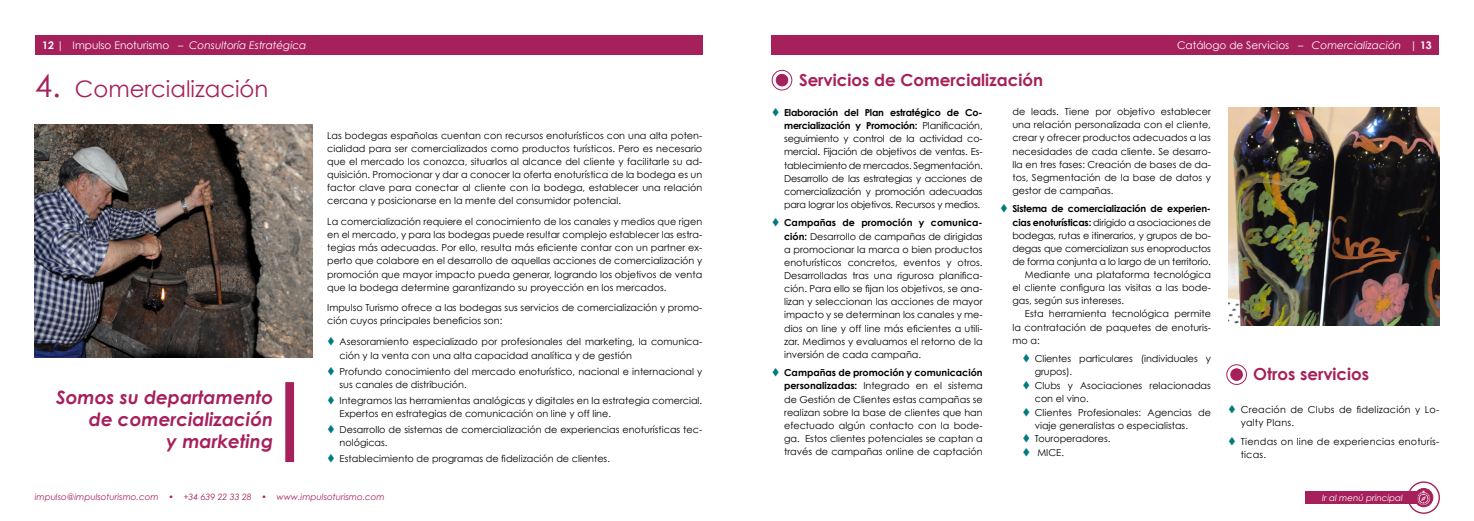
<style>
.page{position:relative;width:1474px;height:521px;background:#fff}
.page>*{position:absolute;margin:0;border:0;box-sizing:border-box;transform-origin:0 0}
.t1{font:22.75px "Century Gothic";color:#a6205b}
.t2{font:italic 700 18.38px/22.1px "Century Gothic";color:#a6205b;text-align:right}
.t3{font:700 16.62px "Century Gothic";color:#a6205b}
.t4{font:italic 10.5px "Century Gothic";color:#fff}
.t5{font:10.5px "Century Gothic";color:#fff}
.t6{font:9.62px/13.1px "Century Gothic";color:#000}
.t7{font:9.62px "Century Gothic";letter-spacing:-.02em;color:#000}
.t8{font:9.62px/13.1px "Century Gothic";letter-spacing:.02em;color:#000}
.t9{font:700 9.62px "Century Gothic";letter-spacing:-.02em;color:#000}
.t10{font:italic 8.75px "Century Gothic";color:#a6205b}
.t11{font:italic 8.75px "Century Gothic";color:#fff}
.s1{font-weight:700;font-style:normal}
.s2{font-style:normal}
.s3{font-size:31.5px}
.s4{font-style:italic}
.s5{font-weight:700}
.s6{color:#007b7f}
</style>
<div class="page">
<div style="left:35px;top:35px;width:667px;height:20px;background:#a6205b"></div>
<div style="left:1305px;top:491px;width:120px;height:13px;background:#a6205b"></div>
<div style="left:1407px;top:481px;width:32px;height:33px;border:1px solid #a6205b;border-radius:50%"></div>
<svg style="left:1414px;top:488px;width:18px;height:19px"></svg>
<svg style="left:1417px;top:491px;width:12px;height:13px"></svg>
<div style="left:1414px;top:488px;width:19px;height:19px;border:1px solid #a6205b;border-radius:50%"></div>
<div style="left:771px;top:35px;width:668px;height:20px;background:#a6205b"></div>
<img style="left:35px;top:124px;width:277px;height:233px">
<img style="left:1228px;top:108px;width:211px;height:217px">
<div style="left:771px;top:70px;width:21px;height:20px;border:1px solid #a6205b;border-radius:50%"></div>
<div style="left:776px;top:74px;width:11px;height:12px;background:#a6205b;border-radius:50%"></div>
<div style="left:776px;top:74px;width:12px;height:12px;border:1px solid #a6205b;border-radius:50%"></div>
<div style="left:1226px;top:364px;width:20px;height:21px;border:1px solid #a6205b;border-radius:50%"></div>
<div style="left:1230px;top:369px;width:12px;height:11px;background:#a6205b;border-radius:50%"></div>
<div style="left:1230px;top:368px;width:12px;height:13px;border:1px solid #a6205b;border-radius:50%"></div>
<div style="left:285px;top:382px;width:9px;height:80px;background:#a6205b"></div>
<p class="t4" style="left:42px;top:38px;width:266px"><span class="s1">12</span> <span class="s2">| Impulso Enoturismo –</span> Consultoría Estratégica</p>
<h1 class="t1" style="left:35px;top:75px;width:235px"><span class="s3">4.</span> Comercialización</h1>
<h3 class="t3" style="left:799px;top:70px;width:246px">Servicios de Comercialización</h3>
<p class="t5" style="left:1177px;top:38px;width:256px">Catálogo de Servicios – <span class="s4">Comercialización</span> | <span class="s5">13</span></p>
<h2 class="t2" style="left:56px;top:386px;width:218px">Somos su departamento de comercialización<br>y marketing</h2>
<p class="t6" style="left:327px;top:129px;width:376px;text-align:justify">Las bodegas españolas cuentan con recursos enoturísticos con una alta poten&shy;cialidad para ser comercializados como productos turísticos. Pero es necesario que el mercado los conozca, situarlos al alcance del cliente y facilitarle su ad&shy;quisición. Promocionar y dar a conocer la oferta enoturística de la bodega es un factor clave para conectar al cliente con la bodega, establecer una relación cercana y posicionarse en la mente del consumidor potencial.</p>
<p class="t6" style="left:327px;top:215px;width:376px;text-align:justify">La comercialización requiere el conocimiento de los canales y medios que rigen en el mercado, y para las bodegas puede resultar complejo establecer las estra&shy;tegias más adecuadas. Por ello, resulta más eficiente contar con un partner ex&shy;perto que colabore en el desarrollo de aquellas acciones de comercialización y promoción que mayor impacto pueda generar, logrando los objetivos de venta que la bodega determine garantizando su proyección en los mercados.</p>
<p class="t6" style="left:327px;top:301px;width:376px">Impulso Turismo ofrece a las bodegas sus servicios de comercialización y promo&shy;ción cuyos principales beneficios son:</p>
<p class="t6" style="left:339px;top:335px;width:364px;text-indent:-12px"><span class="s6">▼</span> Asesoramiento especializado por profesionales del marketing, la comunica&shy;ción y la venta con una alta capacidad analítica y de gestión</p>
<p class="t6" style="left:339px;top:364px;width:364px;text-indent:-12px"><span class="s6">▼</span> Profundo conocimiento del mercado enoturístico, nacional e internacional y sus canales de distribución.</p>
<p class="t6" style="left:339px;top:393px;width:364px;text-indent:-12px"><span class="s6">▼</span> Integramos las herramientas analógicas y digitales en la estrategia comercial.<br>Expertos en estrategias de comunicación on line y off line.</p>
<p class="t6" style="left:339px;top:423px;width:364px;text-indent:-12px"><span class="s6">▼</span> Desarrollo de sistemas de comercialización de experiencias enoturísticas tec&shy;nológicas.</p>
<p class="t6" style="left:327px;top:452px;width:284px"><span class="s6">▼</span> Establecimiento de programas de fidelización de clientes.</p>
<p class="t6" style="left:784px;top:106px;width:200px;text-align:justify;text-indent:-12px"><span class="s6">▼</span> <span class="s5">Elaboración del Plan estratégico de Co&shy;mercialización y Promoción:</span> Planificación, seguimiento y control de la actividad co&shy;mercial. Fijación de objetivos de ventas. Es&shy;tablecimiento de mercados. Segmentación.<br>Desarrollo de las estrategias y acciones de comercialización y promoción adecuadas para lograr los objetivos. Recursos y medios.</p>
<p class="t6" style="left:784px;top:216px;width:200px;text-align:justify;text-indent:-12px"><span class="s6">▼</span> <span class="s5">Campañas de promoción y comunica&shy;ción:</span> Desarrollo de campañas de dirigidas a promocionar la marca o bien productos enoturísticos concretos, eventos y otros.<br>Desarrolladas tras una rigurosa planifica&shy;ción. Para ello se fijan los objetivos, se ana&shy;lizan y seleccionan las acciones de mayor impacto y se determinan los canales y me&shy;dios on line y off line más eficientes a utili&shy;zar. Medimos y evaluamos el retorno de la inversión de cada campaña.</p>
<p class="t6" style="left:784px;top:366px;width:200px;text-align:justify;text-indent:-12px"><span class="s6">▼</span> <span class="s5">Campañas de promoción y comunicación personalizadas:</span> Integrado en el sistema de Gestión de Clientes estas campañas se realizan sobre la base de clientes que han efectuado algún contacto con la bode&shy;ga. Estos clientes potenciales se captan a través de campañas online de captación</p>
<p class="t6" style="left:1012px;top:105px;width:200px;text-align:justify">de leads. Tiene por objetivo establecer una relación personalizada con el cliente, crear y ofrecer productos adecuados a las necesidades de cada cliente. Se desarro&shy;lla en tres fases: Creación de bases de da&shy;tos, Segmentación de la base de datos y gestor de campañas.</p>
<p class="t9" style="left:1000px;top:203px;width:212px"><span class="s6">▼</span> Sistema de comercialización de experien-</p>
<p class="t7" style="left:1012px;top:216px;width:200px"><span class="s5">cias enoturísticas:</span> dirigido a asociaciones de</p>
<p class="t7" style="left:1012px;top:229px;width:200px">bodegas, rutas e itinerarios, y grupos de bo-</p>
<p class="t7" style="left:1012px;top:242px;width:200px">degas que comercializan sus enoproductos</p>
<p class="t7" style="left:1012px;top:256px;width:200px">de forma conjunta a lo largo de un territorio.</p>
<p class="t6" style="left:1024px;top:268px;width:188px">Mediante una plataforma tecnológica</p>
<p class="t6" style="left:1012px;top:281px;width:200px">el cliente configura las visitas a las bode-</p>
<p class="t6" style="left:1012px;top:294px;width:113px">gas, según sus intereses.</p>
<p class="t6" style="left:1024px;top:307px;width:188px">Esta herramienta tecnológica permite</p>
<p class="t6" style="left:1012px;top:320px;width:200px">la contratación de paquetes de enoturis-</p>
<p class="t6" style="left:1012px;top:333px;width:29px">mo a:</p>
<p class="t6" style="left:1034px;top:352px;width:178px;text-indent:-12px"><span class="s6">▼</span> Clientes particulares (individuales y grupos).</p>
<p class="t6" style="left:1034px;top:379px;width:178px;text-indent:-12px"><span class="s6">▼</span> Clubs y Asociaciones relacionadas con el vino.</p>
<p class="t6" style="left:1034px;top:405px;width:178px;text-indent:-12px"><span class="s6">▼</span> Clientes Profesionales: Agencias de viaje generalistas o especialistas.</p>
<p class="t6" style="left:1022px;top:432px;width:90px"><span class="s6">▼</span> Touroperadores.</p>
<p class="t6" style="left:1022px;top:446px;width:43px"><span class="s6">▼</span> MICE.</p>
<h3 class="t3" style="left:1253px;top:363px;width:118px">Otros servicios</h3>
<p class="t8" style="left:1240px;top:403px;width:200px;text-indent:-12px"><span class="s6">▼</span> Creación de Clubs de fidelización y Lo&shy;yalty Plans.</p>
<p class="t8" style="left:1240px;top:435px;width:200px;text-indent:-12px"><span class="s6">▼</span> Tiendas on line de experiencias enoturís&shy;ticas.</p>
<p class="t10" style="left:35px;top:492px;width:351px">impulso@impulsoturismo.com • +34 639 22 33 28 • www.impulsoturismo.com</p>
<p class="t11" style="left:1321px;top:492px;width:82px">Ir al menú principal</p>
</div>
